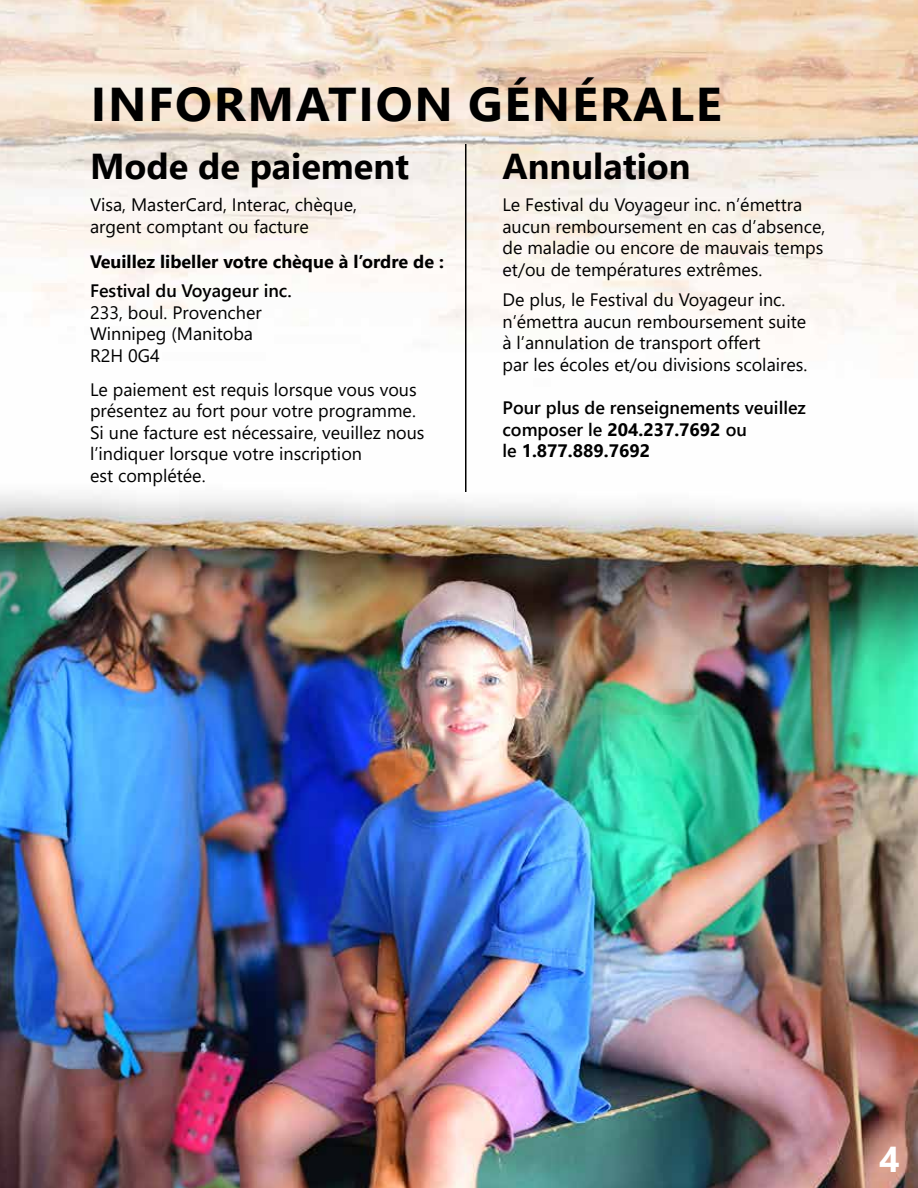
<style>
.page{position:relative;width:918px;height:1188px;background:#fff}
.page>*{position:absolute;margin:0;border:0;box-sizing:border-box;transform-origin:0 0}
.t1{font:700 47.4px "Segoe UI";letter-spacing:.035em;color:#000}
.t2{font:700 36px "Segoe UI";color:#000}
.t3{font:700 36px "Segoe UI";color:#fff}
.t4{font:18px/21.6px "Segoe UI";color:#000}
.t5{font:600 18px/21.6px "Segoe UI";color:#000}
.t6{font:700 18px "Segoe UI";color:#000}
.s1{font-weight:700}
</style>
<div class="page">
<img style="left:0;top:0;width:918px;height:1188px">
<hr style="left:465px;top:144px;width:1px;height:348px;background:#000">
<h1 class="t1" style="left:91px;top:60px;width:632px">INFORMATION GÉNÉRALE</h1>
<h2 class="t2" style="left:90px;top:132px;width:321px">Mode de paiement</h2>
<p class="t4" style="left:90px;top:192px;width:269px">Visa, MasterCard, Interac, chèque, argent comptant ou facture</p>
<p class="t6" style="left:90px;top:245px;width:355px">Veuillez libeller votre chèque à l’ordre de :</p>
<p class="t5" style="left:90px;top:279px;width:203px">Festival du Voyageur inc.</p>
<p class="t4" style="left:90px;top:300px;width:173px">233, boul. Provencher<br>Winnipeg (Manitoba<br>R2H 0G4</p>
<p class="t4" style="left:90px;top:377px;width:336px">Le paiement est requis lorsque vous vous présentez au fort pour votre programme.<br>Si une facture est nécessaire, veuillez nous l’indiquer lorsque votre inscription<br>est complétée.</p>
<h2 class="t2" style="left:502px;top:132px;width:190px">Annulation</h2>
<p class="t4" style="left:502px;top:192px;width:324px">Le Festival du Voyageur inc. n’émettra aucun remboursement en cas d’absence, de maladie ou encore de mauvais temps et/ou de températures extrêmes.</p>
<p class="t4" style="left:502px;top:287px;width:306px">De plus, le Festival du Voyageur inc. n’émettra aucun remboursement suite à l’annulation de transport offert<br>par les écoles et/ou divisions scolaires.</p>
<p class="t5" style="left:502px;top:395px;width:305px">Pour plus de renseignements veuillez composer le <span class="s1">204.237.7692</span> ou<br>le <span class="s1">1.877.889.7692</span></p>
<h2 class="t3" style="left:879px;top:1125px;width:22px">4</h2>
</div>
